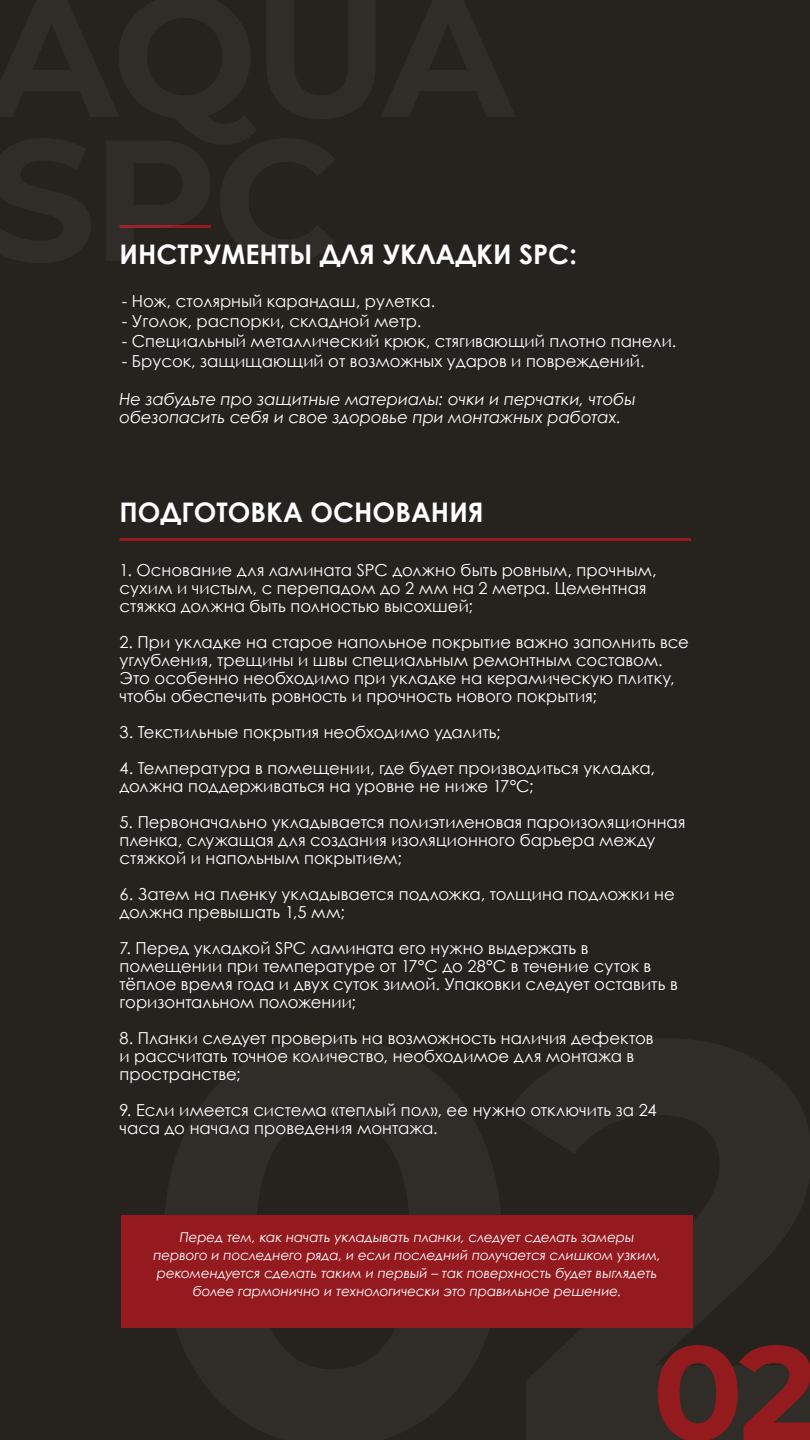
<style>
.page{position:relative;width:810px;height:1440px;background:#26231f}
.page>*{position:absolute;margin:0;border:0;box-sizing:border-box;transform-origin:0 0}
.t1{font:700 564.6px "Montserrat";color:#fff}
.t2{font:700 172.5px "Montserrat";color:#fff}
.Section_Numbers{font:700 133.5px "Montserrat";color:#931a1d}
.Section_Headlines{font:700 27px "Century Gothic";color:#fff}
._8_pt_Small_Text{font:16.5px/18px "Century Gothic";color:#fff}
._8_pt_Small_Text-2{font:italic 16.5px/18px "Century Gothic";letter-spacing:-.01em;color:#fff}
._8_pt_Small_Text-3{font:italic 13.5px/18px "Century Gothic";letter-spacing:-.005em;color:#fff;text-align:center}
</style>
<div class="page">
<hr style="left:120px;top:538px;width:571px;height:3px;background:#941a1f">
<hr style="left:120px;top:225px;width:91px;height:3px;background:#941a1f">
<div style="left:121px;top:1215px;width:572px;height:112px;background:#941a1f"></div>
<h2 class="t2" style="left:-14px;top:75px;width:356px">SPC</h2>
<p class="Section_Headlines" style="left:120px;top:234px;width:459px">ИНСТРУМЕНТЫ ДЛЯ УКЛАДКИ SPC:</p>
<p class="_8_pt_Small_Text" style="left:122px;top:292px;width:315px">- Нож, столярный карандаш, рулетка.</p>
<p class="_8_pt_Small_Text" style="left:122px;top:312px;width:301px">- Уголок, распорки, складной метр.</p>
<p class="_8_pt_Small_Text" style="left:122px;top:332px;width:556px">- Специальный металлический крюк, стягивающий плотно панели.</p>
<p class="_8_pt_Small_Text" style="left:122px;top:352px;width:524px">- Брусок, защищающий от возможных ударов и повреждений.</p>
<p class="_8_pt_Small_Text-2" style="left:120px;top:390px;width:518px">Не забудьте про защитные материалы: очки и перчатки, чтобы обезопасить себя и свое здоровье при монтажных работах.</p>
<p class="Section_Headlines" style="left:120px;top:492px;width:366px">ПОДГОТОВКА ОСНОВАНИЯ</p>
<p class="_8_pt_Small_Text" style="left:120px;top:561px;width:539px">1. Основание для ламината SPC должно быть ровным, прочным, сухим и чистым, с перепадом до 2 мм на 2 метра. Цементная стяжка должна быть полностью высохшей;</p>
<p class="_8_pt_Small_Text" style="left:120px;top:633px;width:571px">2. При укладке на старое напольное покрытие важно заполнить все углубления, трещины и швы специальным ремонтным составом.<br>Это особенно необходимо при укладке на керамическую плитку, чтобы обеспечить ровность и прочность нового покрытия;</p>
<p class="_8_pt_Small_Text" style="left:120px;top:723px;width:383px">3. Текстильные покрытия необходимо удалить;</p>
<p class="_8_pt_Small_Text" style="left:120px;top:759px;width:537px">4. Температура в помещении, где будет производиться укладка, должна поддерживаться на уровне не ниже 17°С;</p>
<p class="_8_pt_Small_Text" style="left:120px;top:813px;width:567px">5. Первоначально укладывается полиэтиленовая пароизоляционная пленка, служащая для создания изоляционного барьера между стяжкой и напольным покрытием;</p>
<p class="_8_pt_Small_Text" style="left:120px;top:885px;width:557px">6. Затем на пленку укладывается подложка, толщина подложки не должна превышать 1,5 мм;</p>
<p class="_8_pt_Small_Text" style="left:120px;top:939px;width:560px">7. Перед укладкой SPC ламината его нужно выдержать в помещении при температуре от 17°С до 28°С в течение суток в тёплое время года и двух суток зимой. Упаковки следует оставить в горизонтальном положении;</p>
<p class="_8_pt_Small_Text" style="left:120px;top:1029px;width:536px">8. Планки следует проверить на возможность наличия дефектов и рассчитать точное количество, необходимое для монтажа в пространстве;</p>
<p class="_8_pt_Small_Text" style="left:120px;top:1101px;width:539px">9. Если имеется система «теплый пол», ее нужно отключить за 24 часа до начала проведения монтажа.</p>
<h1 class="t1" style="left:141px;top:832px;width:700px">02</h1>
<p class="_8_pt_Small_Text-3" style="left:153px;top:1228px;width:509px">Перед тем, как начать укладывать планки, следует сделать замеры первого и последнего ряда, и если последний получается слишком узким, рекомендуется сделать таким и первый – так поверхность будет выглядеть более гармонично и технологически это правильное решение.</p>
<p class="Section_Numbers" style="left:653px;top:1296px;width:167px">02</p>
</div>
